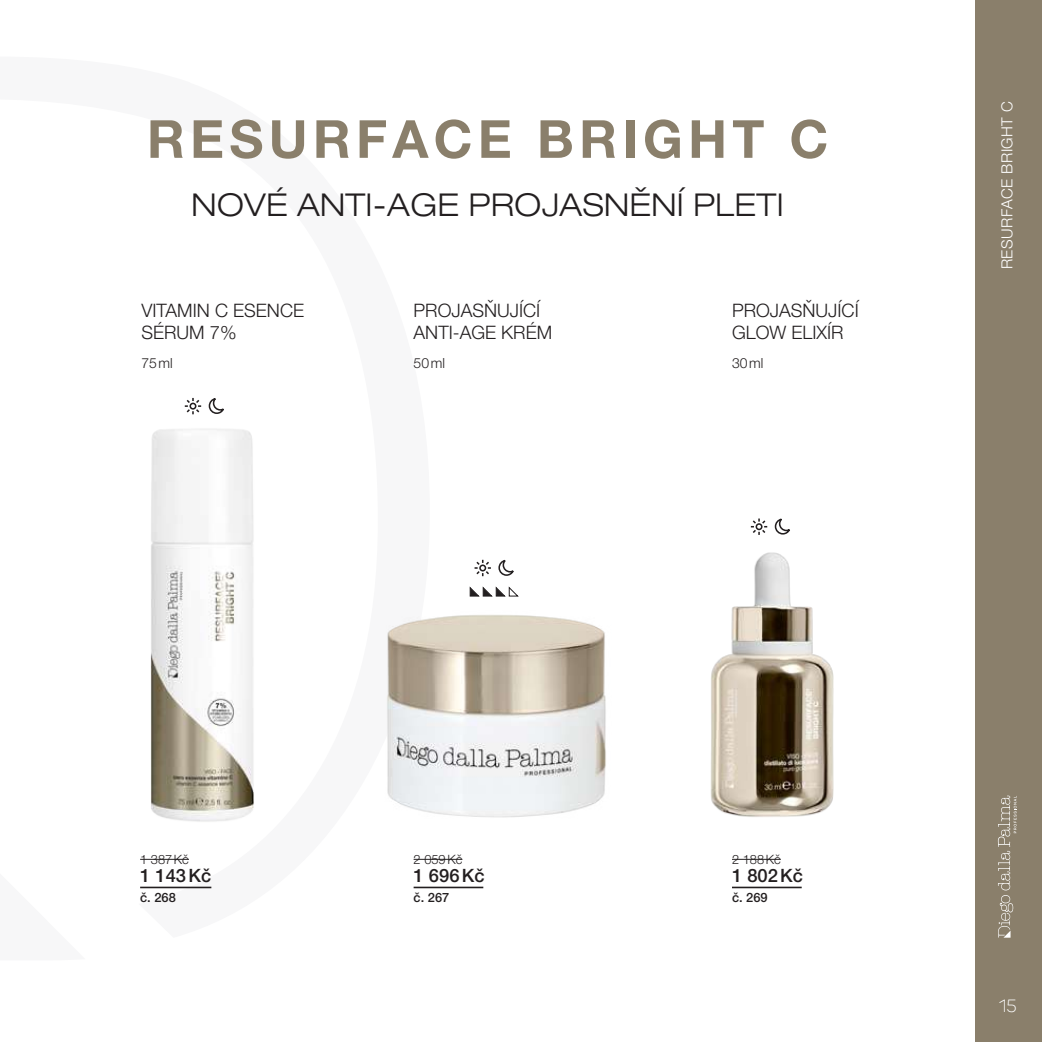
<style>
.page{position:relative;width:1042px;height:1042px;background:#fff}
.page>*{position:absolute;margin:0;border:0;box-sizing:border-box;transform-origin:0 0}
.t1{font:700 52.5px "Helvetica Neue LT Pro";letter-spacing:.1em;color:#8a7f6b}
.t2{font:300 expanded 31.5px "Helvetica Neue LT Pro";letter-spacing:.01em;color:#231f20}
.t3{font:300 18.55px/22.2px "Helvetica Neue LT Pro";color:#231f20}
.t4{font:500 18.38px "Helvetica Neue LT Pro";color:#231f20}
.t5{font:300 17.5px "Panton";color:#fff}
.t6{font:300 15.4px "Helvetica Neue LT Pro";letter-spacing:.03em;color:#fff}
.t7{font:300 14px "Helvetica Neue LT Pro";color:#231f20}
.t8{font:300 12.78px "Helvetica Neue LT Pro";color:#231f20}
.t9{font:500 12.78px "Helvetica Neue LT Pro";color:#231f20}
</style>
<div class="page">
<div style="left:975px;top:0;width:67px;height:1042px;background:#8a7f6b"></div>
<svg style="left:998px;top:795px;width:18px;height:142px"></svg>
<img style="left:150px;top:429px;width:104px;height:393px">
<img style="left:710px;top:552px;width:124px;height:265px">
<img style="left:386px;top:615px;width:220px;height:203px">
<hr style="left:140px;top:886px;width:71px;height:2px;background:#231f20">
<hr style="left:140px;top:859px;width:49px;height:1px;background:#231f20">
<hr style="left:414px;top:886px;width:69px;height:2px;background:#231f20">
<hr style="left:414px;top:859px;width:48px;height:1px;background:#231f20">
<hr style="left:732px;top:886px;width:70px;height:2px;background:#231f20">
<hr style="left:732px;top:859px;width:49px;height:1px;background:#231f20">
<svg style="left:185px;top:398px;width:16px;height:16px"></svg>
<svg style="left:208px;top:398px;width:16px;height:16px"></svg>
<svg style="left:474px;top:560px;width:17px;height:16px"></svg>
<svg style="left:498px;top:559px;width:16px;height:17px"></svg>
<svg style="left:751px;top:518px;width:16px;height:17px"></svg>
<svg style="left:774px;top:518px;width:16px;height:17px"></svg>
<svg style="left:469px;top:586px;width:50px;height:11px"></svg>
<h1 class="t1" style="left:147px;top:107px;width:81px">RESU</h1>
<h1 class="t1" style="left:313px;top:107px;width:120px">RFACE</h1>
<h1 class="t1" style="left:537px;top:107px;width:289px">BRIGHT C</h1>
<h2 class="t2" style="left:192px;top:186px;width:593px">NOVÉ ANTI-AGE PROJASNĚNÍ PLETI</h2>
<p class="t3" style="left:141px;top:298px;width:162px;text-indent:36px">MIN C ESENCE<br>SÉRUM</p>
<p class="t3" style="left:141px;top:298px;width:11px">VITA</p>
<p class="t3" style="left:210px;top:321px;width:28px">7%</p>
<p class="t3" style="left:414px;top:298px;width:128px">PROJASŇUJÍCÍ<br>ANTI</p>
<p class="t3" style="left:453px;top:321px;width:20px">-AGE</p>
<p class="t3" style="left:501px;top:321px;width:52px">KRÉM</p>
<p class="t3" style="left:732px;top:298px;width:113px">PROJASŇUJÍCÍ<br>GLOW ELIXÍR</p>
<p class="t7" style="left:141px;top:355px;width:33px">75ML</p>
<p class="t7" style="left:414px;top:355px;width:33px">50ML</p>
<p class="t7" style="left:732px;top:355px;width:33px">30ML</p>
<p class="t6" style="left:997px;top:269px;width:169px;rotate:-90deg">RESURFACE BRIGHT C</p>
<p class="t8" style="left:140px;top:851px;width:50px">1 387KČ</p>
<p class="t4" style="left:140px;top:864px;width:73px">1 143Kč</p>
<p class="t9" style="left:140px;top:890px;width:37px">č. 268</p>
<p class="t8" style="left:414px;top:851px;width:50px">2 059KČ</p>
<p class="t4" style="left:414px;top:864px;width:73px">1 696Kč</p>
<p class="t9" style="left:414px;top:890px;width:37px">č. 267</p>
<p class="t8" style="left:732px;top:851px;width:50px">2 188KČ</p>
<p class="t4" style="left:732px;top:864px;width:73px">1 802Kč</p>
<p class="t9" style="left:732px;top:890px;width:37px">č. 269</p>
<p class="t5" style="left:999px;top:995px;width:19px">15</p>
</div>
